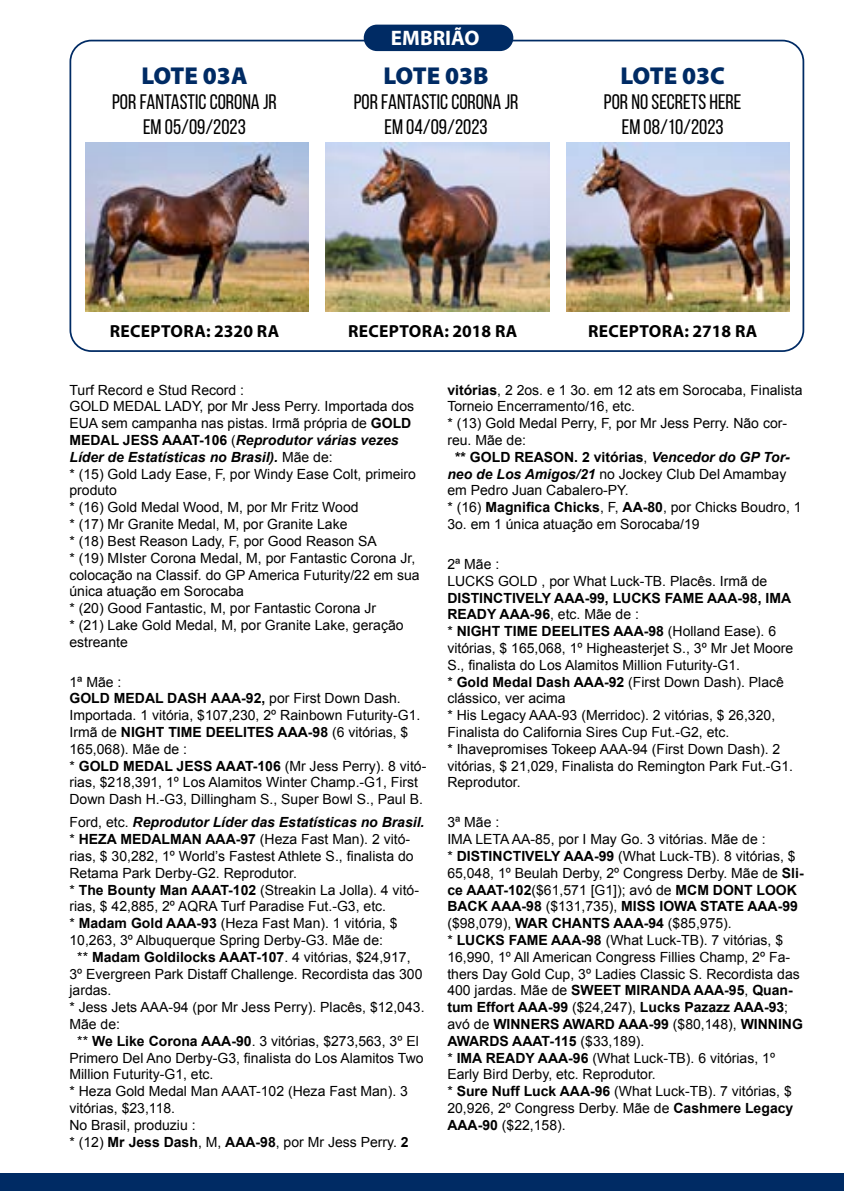
<style>
.page{position:relative;width:844px;height:1191px;background:#fff}
.page>*{position:absolute;margin:0;border:0;box-sizing:border-box;transform-origin:0 0}
.t1{font:900 24.5px "Myriad Pro";color:#002b64}
.t2{font:21px/25.2px "Bebas Neue";color:#000;text-align:center}
.t3{font:700 21px "Myriad Pro";color:#fff}
.t4{font:700 17.5px "Myriad Pro";letter-spacing:.02em;color:#000}
.t5{font:14px/16.8px "Arial";color:#000}
.t6{font:700 14px "Arial";color:#000}
.t7{font:italic 700 14px "Arial";color:#000}
.s1{font-weight:700}
.s2{font-weight:700;font-style:italic}
.s3{font-weight:400;font-style:normal}
.s4{font-weight:400}
.s5{font-style:italic}
</style>
<div class="page">
<div style="left:363px;top:25px;width:150px;height:26px;background:#002b64;border-radius:13px"></div>
<div style="left:0;top:1173px;width:843px;height:18px;background:#002b64"></div>
<div style="left:69px;top:40px;width:735px;height:312px;border:2px solid #002b64;border-radius:21px"></div>
<img style="left:85px;top:142px;width:224px;height:169px">
<img style="left:326px;top:142px;width:223px;height:169px">
<img style="left:566px;top:142px;width:223px;height:169px">
<h1 class="t1" style="left:141px;top:59px;width:108px">LOTE 03A</h1>
<h2 class="t2" style="left:112px;top:89px;width:166px">POR FANTASTIC CORONA JR<br>EM 05/09/2023</h2>
<h2 class="t3" style="left:391px;top:25px;width:90px">EMBRIÃO</h2>
<h1 class="t1" style="left:383px;top:59px;width:107px">LOTE 03B</h1>
<h2 class="t2" style="left:354px;top:89px;width:166px">POR FANTASTIC CORONA JR<br>EM 04/09/2023</h2>
<h1 class="t1" style="left:620px;top:59px;width:106px">LOTE 03C</h1>
<h2 class="t2" style="left:603px;top:89px;width:139px">POR NO SECRETS HERE<br>EM 08/10/2023</h2>
<p class="t4" style="left:110px;top:319px;width:171px">RECEPTORA: 2320 RA</p>
<p class="t4" style="left:348px;top:319px;width:171px">RECEPTORA: 2018 RA</p>
<p class="t4" style="left:588px;top:319px;width:171px">RECEPTORA: 2718 RA</p>
<p class="t5" style="left:69px;top:381px;width:351px">Turf Record e Stud Record :<br>GOLD MEDAL LADY, por Mr Jess Perry. Importada dos EUA sem campanha nas pistas. Irmã própria de <span class="s1">GOLD MEDAL JESS AAAT-106</span> (<span class="s2">Reprodutor várias vezes Líder de Estatísticas no Brasil).</span> Mãe de:<br>* (15) Gold Lady Ease, F, por Windy Ease Colt, primeiro produto<br>* (16) Gold Medal Wood, M, por Mr Fritz Wood<br>* (17) Mr Granite Medal, M, por Granite Lake<br>* (18) Best Reason Lady, F, por Good Reason SA<br>* (19) MIster Corona Medal, M, por Fantastic Corona Jr, colocação na Classif. do GP America Futurity/22 em sua única atuação em Sorocaba<br>* (20) Good Fantastic, M, por Fantastic Corona Jr<br>* (21) Lake Gold Medal, M, por Granite Lake, geração estreante</p>
<p class="t5" style="left:69px;top:673px;width:358px">1ª Mãe :<br><span class="s1">GOLD MEDAL DASH AAA-92,</span> por First Down Dash.<br>Importada. 1 vitória, $107,230, 2º Rainbown Futurity-G1.<br>Irmã de <span class="s1">NIGHT TIME DEELITES AAA-98</span> (6 vitórias, $ 165,068). Mãe de :<br>* <span class="s1">GOLD MEDAL JESS AAAT-106</span> (Mr Jess Perry). 8 vitó&shy;rias, $218,391, 1º Los Alamitos Winter Champ.-G1, First Down Dash H.-G3, Dillingham S., Super Bowl S., Paul B.</p>
<p class="t7" style="left:69px;top:813px;width:356px"><span class="s3">Ford, etc.</span> Reprodutor Líder das Estatísticas no Brasil.</p>
<p class="t5" style="left:69px;top:831px;width:342px">* <span class="s1">HEZA MEDALMAN AAA-97</span> (Heza Fast Man). 2 vitó-</p>
<p class="t5" style="left:69px;top:848px;width:345px">rias, $ 30,282, 1º World’s Fastest Athlete S., finalista do</p>
<p class="t5" style="left:69px;top:864px;width:229px">Retama Park Derby-G2. Reprodutor.</p>
<p class="t5" style="left:69px;top:881px;width:351px">* <span class="s1">The Bounty Man AAAT-102</span> (Streakin La Jolla). 4 vitó-</p>
<p class="t5" style="left:69px;top:898px;width:318px">rias, $ 42,885, 2º AQRA Turf Paradise Fut.-G3, etc.</p>
<p class="t5" style="left:69px;top:915px;width:329px">* <span class="s1">Madam Gold AAA-93</span> (Heza Fast Man). 1 vitória, $</p>
<p class="t5" style="left:69px;top:932px;width:315px">10,263, 3º Albuquerque Spring Derby-G3. Mãe de:</p>
<p class="t6" style="left:77px;top:947px;width:335px"><span class="s4">**</span> Madam Goldilocks AAAT-107<span class="s4">. 4 vitórias, $24,917,</span></p>
<p class="t5" style="left:69px;top:965px;width:354px">3º Evergreen Park Distaff Challenge. Recordista das 300</p>
<p class="t5" style="left:69px;top:982px;width:44px">jardas.</p>
<p class="t5" style="left:69px;top:999px;width:356px">* Jess Jets AAA-94 (por Mr Jess Perry). Placês, $12,043.</p>
<p class="t5" style="left:69px;top:1016px;width:52px">Mãe de:</p>
<p class="t5" style="left:77px;top:1032px;width:343px">** <span class="s1">We Like Corona AAA-90</span>. 3 vitórias, $273,563, 3º El</p>
<p class="t5" style="left:69px;top:1049px;width:355px">Primero Del Ano Derby-G3, finalista do Los Alamitos Two</p>
<p class="t5" style="left:69px;top:1066px;width:145px">Million Futurity-G1, etc.</p>
<p class="t5" style="left:69px;top:1083px;width:340px">* Heza Gold Medal Man AAAT-102 (Heza Fast Man). 3</p>
<p class="t5" style="left:69px;top:1100px;width:107px">vitórias, $23,118.</p>
<p class="t5" style="left:69px;top:1116px;width:128px">No Brasil, produziu :</p>
<p class="t5" style="left:69px;top:1133px;width:340px">* (12) <span class="s1">Mr Jess Dash</span>, M, <span class="s1">AAA-98</span>, por Mr Jess Perry. <span class="s1">2</span></p>
<p class="t5" style="left:447px;top:381px;width:356px"><span class="s1">vitórias</span>, 2 2os. e 1 3o. em 12 ats em Sorocaba, Finalista</p>
<p class="t5" style="left:447px;top:398px;width:189px">Torneio Encerramento/16, etc.</p>
<p class="t5" style="left:447px;top:415px;width:341px">* (13) Gold Medal Perry, F, por Mr Jess Perry. Não cor-</p>
<p class="t5" style="left:447px;top:432px;width:80px">reu. Mãe de:</p>
<p class="t6" style="left:455px;top:448px;width:336px">** GOLD REASON. 2 vitórias<span class="s4">,</span> <span class="s5">Vencedor do GP Tor-</span></p>
<p class="t5" style="left:447px;top:465px;width:340px"><span class="s2">neo de Los Amigos/21</span> no Jockey Club Del Amambay</p>
<p class="t5" style="left:447px;top:482px;width:183px">em Pedro Juan Cabalero-PY.</p>
<p class="t5" style="left:447px;top:499px;width:356px">* (16) <span class="s1">Magnifica Chicks</span>, F, <span class="s1">AA-80</span>, por Chicks Boudro, 1</p>
<p class="t5" style="left:447px;top:516px;width:254px">3o. em 1 única atuação em Sorocaba/19</p>
<p class="t5" style="left:447px;top:556px;width:321px">2ª Mãe :<br>LUCKS GOLD , por What Luck-TB. Placês. Irmã de</p>
<p class="t5" style="left:447px;top:589px;width:347px"><span class="s1">DISTINCTIVELY AAA-99, LUCKS FAME AAA-98, IMA READY AAA-96</span>, etc. Mãe de :<br>* <span class="s1">NIGHT TIME DEELITES AAA-98</span> (Holland Ease). 6 vitórias, $ 165,068, 1º Higheasterjet S., 3º Mr Jet Moore S., finalista do Los Alamitos Million Futurity-G1.<br>* <span class="s1">Gold Medal Dash AAA-92</span> (First Down Dash). Placê clássico, ver acima<br>* His Legacy AAA-93 (Merridoc). 2 vitórias, $ 26,320, Finalista do California Sires Cup Fut.-G2, etc.<br>* Ihavepromises Tokeep AAA-94 (First Down Dash). 2 vitórias, $ 21,029, Finalista do Remington Park Fut.-G1.<br>Reprodutor.</p>
<p class="t5" style="left:447px;top:814px;width:358px">3ª Mãe :<br>IMA LETA AA-85, por I May Go. 3 vitórias. Mãe de :<br>* <span class="s1">DISTINCTIVELY AAA-99</span> (What Luck-TB). 8 vitórias, $ 65,048, 1º Beulah Derby, 2º Congress Derby. Mãe de <span class="s1">Sli&shy;ce AAAT-102</span>($61,571 [G1]); avó de <span class="s1">MCM DONT LOOK BACK AAA-98</span> ($131,735), <span class="s1">MISS IOWA STATE AAA-99 </span>($98,079), <span class="s1">WAR CHANTS AAA-94</span> ($85,975).<br>* <span class="s1">LUCKS FAME AAA-98</span> (What Luck-TB). 7 vitórias, $ 16,990, 1º All American Congress Fillies Champ, 2º Fa&shy;thers Day Gold Cup, 3º Ladies Classic S. Recordista das 400 jardas. Mãe de <span class="s1">SWEET MIRANDA AAA-95</span>, <span class="s1">Quan&shy;tum Effort AAA-99</span> ($24,247), <span class="s1">Lucks Pazazz AAA-93</span>; avó de <span class="s1">WINNERS AWARD AAA-99</span> ($80,148), <span class="s1">WINNING AWARDS AAAT-115</span> ($33,189).<br>* <span class="s1">IMA READY AAA-96</span> (What Luck-TB). 6 vitórias, 1º Early Bird Derby, etc. Reprodutor.<br>* <span class="s1">Sure Nuff Luck AAA-96</span> (What Luck-TB). 7 vitórias, $ 20,926, 2º Congress Derby. Mãe de <span class="s1">Cashmere Legacy AAA-90</span> ($22,158).</p>
</div>
